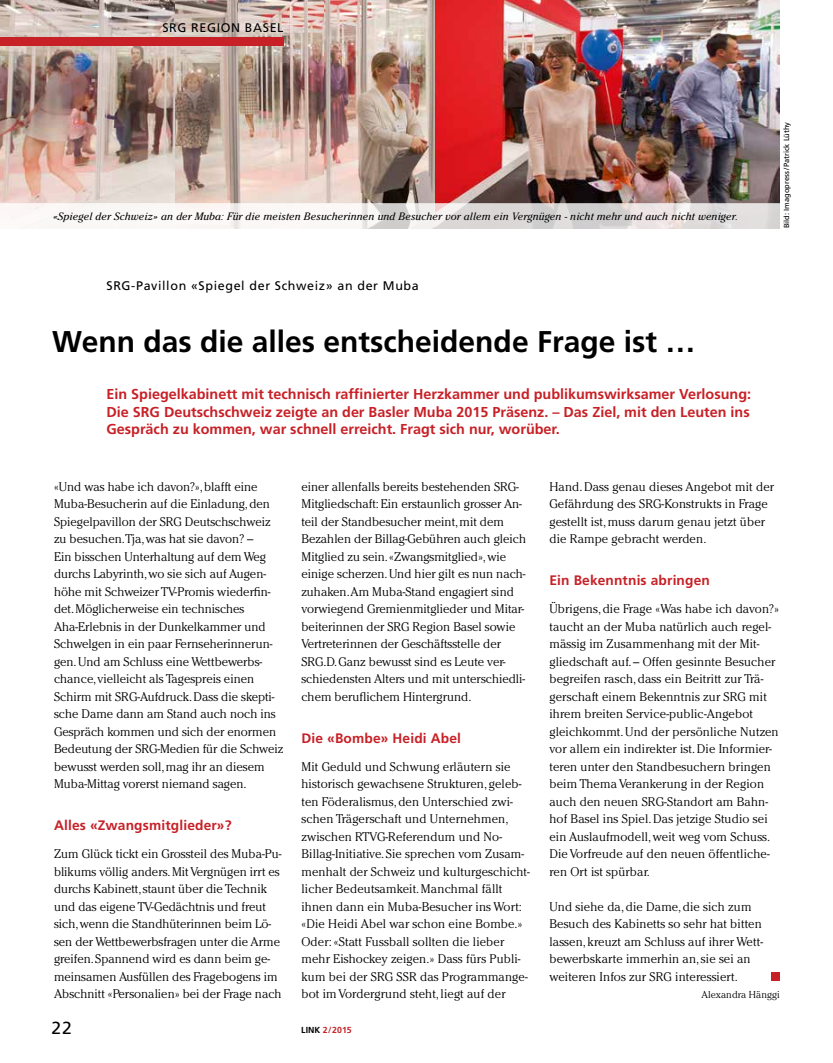
<style>
.page{position:relative;width:833px;height:1063px;background:#fff}
.page>*{position:absolute;margin:0;border:0;box-sizing:border-box;transform-origin:0 0}
.t1{font:700 30px "Frutiger LT Std";color:#000}
.t2{font:17.5px "Frutiger LT Std";color:#000}
.t3{font:700 14.38px/17.5px "Frutiger LT Std";color:#c72127;text-align:justify}
.t4{font:700 13.75px "Frutiger LT Std";letter-spacing:.01em;color:#c72127}
.t5{font:300 12.5px/17.5px "Cheltenham Std";color:#000}
.t6{font:12.5px "Frutiger LT Std";letter-spacing:.05em;color:#000}
.t7{font:italic 10.62px "Cheltenham Std";letter-spacing:.01em;color:#000}
.t8{font:300 10px "Cheltenham Std";letter-spacing:.01em;color:#000}
.t9{font:700 8.75px "Frutiger LT Std";color:#c72127}
.t10{font:7.5px "Frutiger LT Std";color:#000}
.s1{color:#000}
</style>
<div class="page">
<img style="left:0;top:0;width:780px;height:203px">
<div style="left:0;top:37px;width:283px;height:9px;background:#c72127"></div>
<svg style="left:0;top:203px;width:780px;height:26px;fill:#f5f1ef"></svg>
<div style="left:771px;top:972px;width:9px;height:9px;background:#c72127"></div>
<p class="t6" style="left:162px;top:21px;width:123px">SRG REGION BASEL</p>
<p class="t7" style="left:53px;top:210px;width:686px">«Spiegel der Schweiz» an der Muba: Für die meisten Besucherinnen und Besucher vor allem ein Vergnügen - nicht mehr und auch nicht weniger.</p>
<p class="t6" style="left:106px;top:279px;width:314px">SRG-Pavillon «Spiegel der Schweiz» an der Muba</p>
<h1 class="t1" style="left:52px;top:324px;width:644px">Wenn das die alles entscheidende Frage ist …</h1>
<p class="t3" style="left:106px;top:385px;width:646px">Ein Spiegelkabinett mit technisch raffinierter Herzkammer und publikumswirksamer Verlosung:<br>Die SRG Deutschschweiz zeigte an der Basler Muba 2015 Präsenz. – Das Ziel, mit den Leuten ins Gespräch zu kommen, war schnell erreicht. Fragt sich nur, worüber.</p>
<p class="t10" style="left:782px;top:228px;width:108px;rotate:-90deg">Bild: Imagopress/Patrick Lüthy</p>
<p class="t5" style="left:54px;top:478px;width:231px">«Und was habe ich davon?», blafft eine Muba-Besucherin auf die Einladung, den Spiegelpavillon der SRG Deutschschweiz zu besuchen.Tja, was hat sie davon? –<br>Ein bisschen Unterhaltung auf dem Weg durchs Labyrinth, wo sie sich auf Augen&shy;höhe mit Schweizer TV-Promis wiederfin&shy;det. Möglicherweise ein technisches Aha-Erlebnis in der Dunkelkammer und Schwelgen in ein paar Fernseherinnerun&shy;gen. Und am Schluss eine Wettbewerbs&shy;chance, vielleicht als Tagespreis einen Schirm mit SRG-Aufdruck. Dass die skepti&shy;sche Dame dann am Stand auch noch ins Gespräch kommen und sich der enormen Bedeutung der SRG-Medien für die Schweiz bewusst werden soll, mag ihr an diesem Muba-Mittag vorerst niemand sagen.</p>
<p class="t4" style="left:54px;top:818px;width:179px">Alles «Zwangsmitglieder»?</p>
<p class="t5" style="left:54px;top:845px;width:229px">Zum Glück tickt ein Grossteil des Muba-Pu&shy;blikums völlig anders. Mit Vergnügen irrt es durchs Kabinett, staunt über die Technik und das eigene TV-Gedächtnis und freut sich, wenn die Standhüterinnen beim Lö&shy;sen der Wettbewerbsfragen unter die Arme greifen. Spannend wird es dann beim ge&shy;meinsamen Ausfüllen des Fragebogens im Abschnitt «Personalien» bei der Frage nach</p>
<p class="t5" style="left:301px;top:478px;width:226px">einer allenfalls bereits bestehenden SRG-Mitgliedschaft: Ein erstaunlich grosser An&shy;teil der Standbesucher meint, mit dem Bezahlen der Billag-Gebühren auch gleich Mitglied zu sein. «Zwangsmitglied», wie einige scherzen. Und hier gilt es nun nach&shy;zuhaken. Am Muba-Stand engagiert sind vorwiegend Gremienmitglieder und Mitar&shy;beiterinnen der SRG Region Basel sowie Vertreterinnen der Geschäftsstelle der SRG.D. Ganz bewusst sind es Leute ver&shy;schiedensten Alters und mit unterschiedli&shy;chem beruflichem Hintergrund.</p>
<p class="t4" style="left:301px;top:730px;width:161px">Die «Bombe» Heidi Abel</p>
<p class="t5" style="left:301px;top:758px;width:230px">Mit Geduld und Schwung erläutern sie historisch gewachsene Strukturen, geleb&shy;ten Föderalismus, den Unterschied zwi&shy;schen Trägerschaft und Unternehmen, zwischen RTVG-Referendum und No-Billag-Initiative. Sie sprechen vom Zusam&shy;menhalt der Schweiz und kulturgeschicht&shy;licher Bedeutsamkeit. Manchmal fällt ihnen dann ein Muba-Besucher ins Wort: «Die Heidi Abel war schon eine Bombe.» Oder: «Statt Fussball sollten die lieber mehr Eishockey zeigen.» Dass fürs Publi&shy;kum bei der SRG SSR das Programmange&shy;bot im Vordergrund steht, liegt auf der</p>
<h2 class="t2" style="left:51px;top:1017px;width:22px">22</h2>
<p class="t9" style="left:301px;top:1025px;width:52px"><span class="s1">LINK</span> 2/2015</p>
<p class="t5" style="left:549px;top:478px;width:226px">Hand. Dass genau dieses Angebot mit der Gefährdung des SRG-Konstrukts in Frage gestellt ist, muss darum genau jetzt über die Rampe gebracht werden.</p>
<p class="t4" style="left:549px;top:573px;width:162px">Ein Bekenntnis abringen</p>
<p class="t5" style="left:549px;top:600px;width:231px">Übrigens, die Frage «Was habe ich davon?» taucht an der Muba natürlich auch regel&shy;mässig im Zusammenhang mit der Mit&shy;gliedschaft auf. – Offen gesinnte Besucher begreifen rasch, dass ein Beitritt zur Trä&shy;gerschaft einem Bekenntnis zur SRG mit ihrem breiten Service-public-Angebot gleichkommt. Und der persönliche Nutzen vor allem ein indirekter ist. Die Informier&shy;teren unter den Standbesuchern bringen beim Thema Verankerung in der Region auch den neuen SRG-Standort am Bahn&shy;hof Basel ins Spiel. Das jetzige Studio sei ein Auslaufmodell, weit weg vom Schuss.<br>Die Vorfreude auf den neuen öffentliche&shy;ren Ort ist spürbar.</p>
<p class="t5" style="left:549px;top:898px;width:215px">Und siehe da, die Dame, die sich zum Besuch des Kabinetts so sehr hat bitten lassen, kreuzt am Schluss auf ihrer Wett&shy;bewerbskarte immerhin an, sie sei an weiteren Infos zur SRG interessiert.</p>
<p class="t8" style="left:701px;top:989px;width:80px">Alexandra Hänggi</p>
</div>
